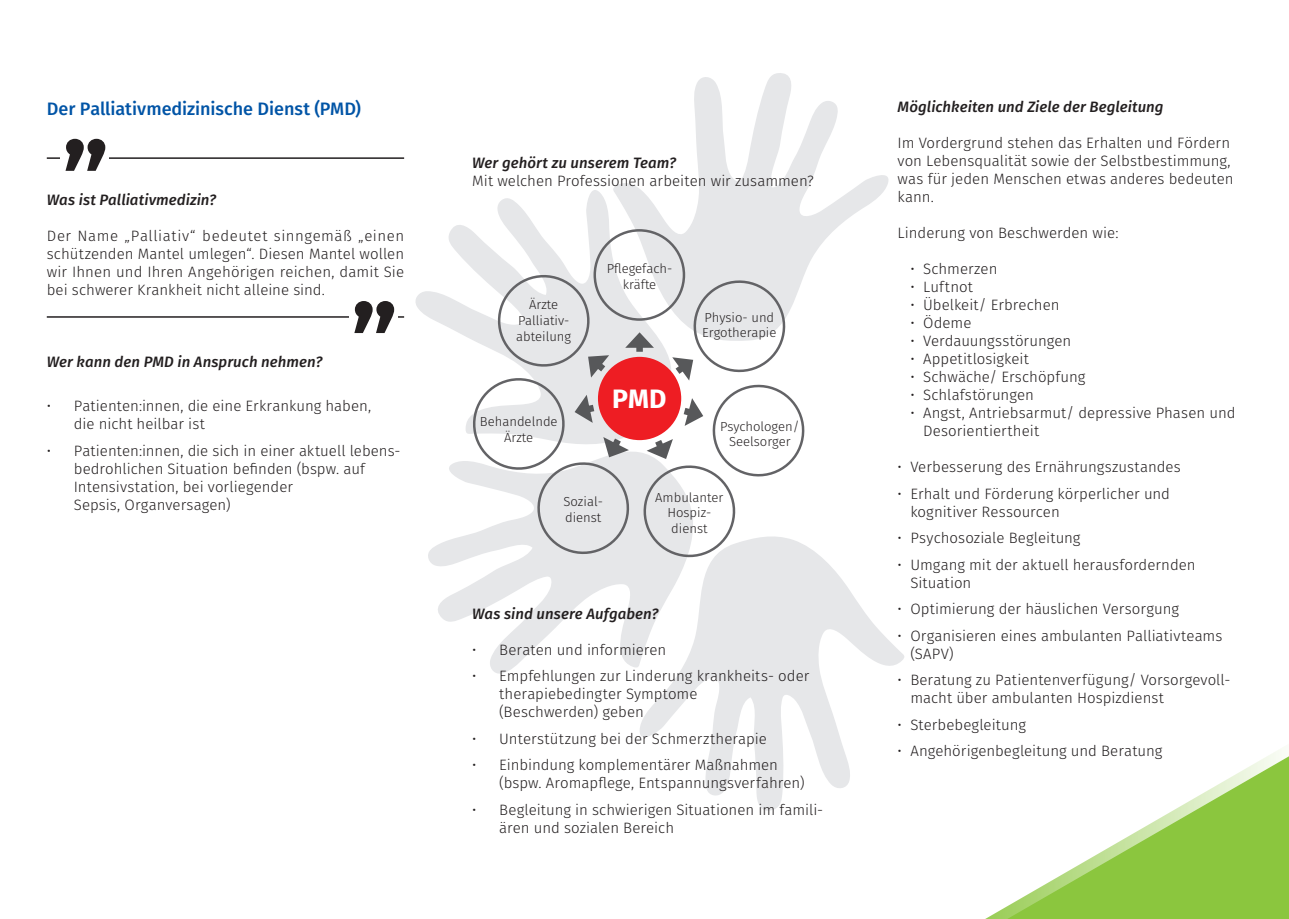
<style>
.page{position:relative;width:1289px;height:919px;background:#fff}
.page>*{position:absolute;margin:0;border:0;box-sizing:border-box;transform-origin:0 0}
.t1{font:700 26.55px "Fira Sans";color:#fff}
.Fliesstext{font:500 18px "Fira Sans";letter-spacing:-.005em;color:#0154a6}
.Fliesstext-2{font:300 15px/18px "Fira Sans";color:#231f20}
.Fliesstext-3{font:italic 500 15px "Fira Sans";letter-spacing:.005em;color:#231f20}
.t2{font:300 13.05px/15.6px "Fira Sans";color:#231f20;text-align:center}
</style>
<div class="page">
<svg style="left:428px;top:461px;width:211px;height:213px"></svg>
<svg style="left:685px;top:73px;width:204px;height:194px"></svg>
<svg style="left:639px;top:549px;width:265px;height:262px"></svg>
<svg style="left:415px;top:183px;width:270px;height:251px"></svg>
<svg style="left:470px;top:267px;width:341px;height:295px"></svg>
<hr style="left:47px;top:157px;width:357px;height:2px;background:#231f20">
<div style="left:60px;top:134px;width:48px;height:40px;background:#fff"></div>
<svg style="left:65px;top:139px;width:40px;height:32px"></svg>
<hr style="left:47px;top:316px;width:357px;height:2px;background:#231f20">
<div style="left:349px;top:296px;width:48px;height:40px;background:#fff"></div>
<svg style="left:354px;top:301px;width:40px;height:32px"></svg>
<svg style="left:987px;top:749px;width:301px;height:169px"></svg>
<p class="Fliesstext" style="left:47px;top:94px;width:316px">Der Palliativmedizinische Dienst (PMD)</p>
<p class="Fliesstext-3" style="left:47px;top:187px;width:171px">Was ist Palliativmedizin?</p>
<p class="Fliesstext-2" style="left:47px;top:226px;width:359px;text-align:justify">Der Name „Palliativ“ bedeutet sinngemäß „einen schützenden Mantel umlegen“. Diesen Mantel wollen wir Ihnen und Ihren Angehörigen reichen, damit Sie bei schwerer Krankheit nicht alleine sind.</p>
<p class="Fliesstext-3" style="left:47px;top:349px;width:277px">Wer kann den PMD in Anspruch nehmen?</p>
<p class="Fliesstext-2" style="left:74px;top:397px;width:299px;text-indent:-27px">• Patienten:innen, die eine Erkrankung haben, die nicht heilbar ist</p>
<p class="Fliesstext-2" style="left:74px;top:441px;width:328px;text-indent:-27px">• Patienten:innen, die sich in einer aktuell lebens&shy;bedrohlichen Situation befinden (bspw. auf Intensivstation, bei vorliegender<br>Sepsis, Organversagen)</p>
<p class="Fliesstext-3" style="left:472px;top:151px;width:205px">Wer gehört zu unserem Team?</p>
<p class="Fliesstext-2" style="left:472px;top:172px;width:343px">Mit welchen Professionen arbeiten wir zusammen?</p>
<p class="t2" style="left:516px;top:297px;width:56px">Ärzte<br>Palliativ&shy;abteilung</p>
<p class="t2" style="left:480px;top:413px;width:79px">Behandelnde<br>Ärzte</p>
<p class="t2" style="left:606px;top:261px;width:67px">Pflegefach&shy;kräfte</p>
<p class="t1" style="left:612px;top:376px;width:56px">PMD</p>
<p class="t2" style="left:702px;top:309px;width:76px;text-align:left">Physio- und<br>Ergotherapie</p>
<p class="t2" style="left:720px;top:418px;width:81px">Psychologen/<br>Seelsorger</p>
<p class="t2" style="left:563px;top:494px;width:41px;text-align:left">Sozial&shy;dienst</p>
<p class="t2" style="left:655px;top:489px;width:70px">Ambulanter<br>Hospiz&shy;dienst</p>
<p class="Fliesstext-3" style="left:472px;top:601px;width:188px">Was sind unsere Aufgaben?</p>
<p class="Fliesstext-2" style="left:472px;top:640px;width:195px">• Beraten und informieren</p>
<p class="Fliesstext-2" style="left:499px;top:666px;width:311px;text-indent:-27px">• Empfehlungen zur Linderung krankheits- oder therapiebedingter Symptome<br>(Beschwerden) geben</p>
<p class="Fliesstext-2" style="left:472px;top:729px;width:296px">• Unterstützung bei der Schmerztherapie</p>
<p class="Fliesstext-2" style="left:499px;top:755px;width:307px;text-indent:-27px">• Einbindung komplementärer Maßnahmen (bspw. Aromapflege, Entspannungsverfahren)</p>
<p class="Fliesstext-2" style="left:499px;top:800px;width:325px;text-indent:-27px">• Begleitung in schwierigen Situationen im famili&shy;ären und sozialen Bereich</p>
<p class="Fliesstext-3" style="left:897px;top:95px;width:267px">Möglichkeiten und Ziele der Begleitung</p>
<p class="Fliesstext-2" style="left:897px;top:134px;width:337px">Im Vordergrund stehen das Erhalten und Fördern von Lebensqualität sowie der Selbstbestimmung, was für jeden Menschen etwas anderes bedeuten kann.</p>
<p class="Fliesstext-2" style="left:897px;top:224px;width:222px">Linderung von Beschwerden wie:</p>
<p class="Fliesstext-2" style="left:910px;top:260px;width:89px">• Schmerzen</p>
<p class="Fliesstext-2" style="left:910px;top:278px;width:64px">• Luftnot</p>
<p class="Fliesstext-2" style="left:910px;top:296px;width:151px">• Übelkeit/ Erbrechen</p>
<p class="Fliesstext-2" style="left:910px;top:314px;width:63px">• Ödeme</p>
<p class="Fliesstext-2" style="left:910px;top:332px;width:162px">• Verdauungsstörungen</p>
<p class="Fliesstext-2" style="left:910px;top:350px;width:120px">• Appetitlosigkeit</p>
<p class="Fliesstext-2" style="left:910px;top:368px;width:176px">• Schwäche/ Erschöpfung</p>
<p class="Fliesstext-2" style="left:910px;top:386px;width:125px">• Schlafstörungen</p>
<p class="Fliesstext-2" style="left:923px;top:404px;width:314px;text-indent:-13px">• Angst, Antriebsarmut/ depressive Phasen und<br>Desorientiertheit</p>
<p class="Fliesstext-2" style="left:897px;top:458px;width:285px">• Verbesserung des Ernährungszustandes</p>
<p class="Fliesstext-2" style="left:910px;top:484px;width:261px;text-indent:-13px">• Erhalt und Förderung körperlicher und kognitiver Ressourcen</p>
<p class="Fliesstext-2" style="left:897px;top:529px;width:184px">• Psychosoziale Begleitung</p>
<p class="Fliesstext-2" style="left:910px;top:555px;width:287px;text-indent:-13px">• Umgang mit der aktuell herausfordernden<br>Situation</p>
<p class="Fliesstext-2" style="left:897px;top:600px;width:283px">• Optimierung der häuslichen Versorgung</p>
<p class="Fliesstext-2" style="left:910px;top:626px;width:313px;text-indent:-13px">• Organisieren eines ambulanten Palliativteams (SAPV)</p>
<p class="Fliesstext-2" style="left:910px;top:671px;width:321px;text-indent:-13px">• Beratung zu Patientenverfügung/ Vorsorgevoll&shy;macht über ambulanten Hospizdienst</p>
<p class="Fliesstext-2" style="left:897px;top:715px;width:130px">• Sterbebegleitung</p>
<p class="Fliesstext-2" style="left:897px;top:742px;width:266px">• Angehörigenbegleitung und Beratung</p>
</div>
